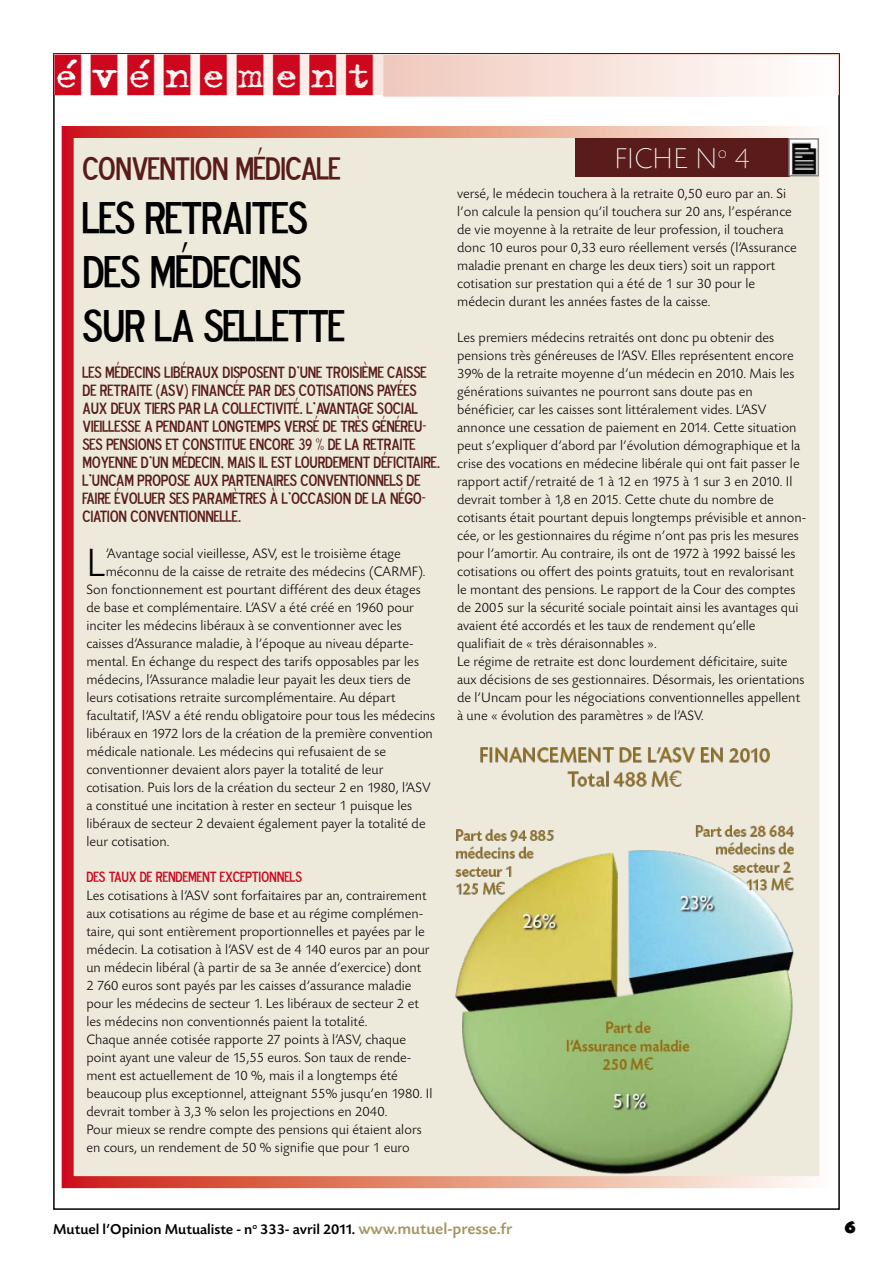
<style>
.page{position:relative;width:893px;height:1263px;background:#fff}
.page>*{position:absolute;margin:0;border:0;box-sizing:border-box;transform-origin:0 0}
.t1{font:46.5px/54px "Blue Highway D Type";letter-spacing:-.01em;color:#000}
.t2{font:300 41.1px "Today SB";color:#000}
.t3{font:40.5px "Trixie Cameo";letter-spacing:.2em;color:#cd071e;scale:1.2 1}
.t4{font:33px "Blue Highway D Type";letter-spacing:-.01em;color:#591c1a}
.t5{font:300 expanded 30px "Today SB";letter-spacing:.01em;color:#fff}
.t6{font:900 18px "Today SB";color:#000}
.t7{font:16.5px "Blue Highway D Type";letter-spacing:.005em;color:#591c1a}
.t8{font:500 15px "Today SB";color:#000}
.t9{font:15px "Blue Highway D Type";color:#cd071e}
.t10{font:300 14.25px/18px "Today SB";letter-spacing:.005em;color:#000}
.s1{font-size:16.5px;color:#a49660}
</style>
<div class="page">
<div style="left:55px;top:54px;width:783px;height:41px;background:linear-gradient(to bottom,#fcf4f1,#fcf4f1)"></div>
<div style="left:384px;top:56px;width:453px;height:40px;background:linear-gradient(to right,#f0c9bd,#fffffe)"></div>
<div style="left:383px;top:55px;width:455px;height:41px;border:2px solid #fff"></div>
<div style="left:68px;top:132px;width:757px;height:1050px;background:#edeadb"></div>
<div style="left:62px;top:126px;width:769px;height:1062px;border:12px solid #fff"></div>
<div style="left:575px;top:138px;width:214px;height:38px;background:#591c1a"></div>
<img style="left:791px;top:141px;width:25px;height:32px">
<div style="left:788px;top:138px;width:31px;height:38px;border:2px solid #87888a"></div>
<img style="left:453px;top:747px;width:340px;height:429px">
<h3 class="t3" style="left:54px;top:53px;width:267px">ÉVÉNEMENT</h3>
<h3 class="t4" style="left:82px;top:147px;width:259px">CONVENTION MÉDICALE</h3>
<h1 class="t1" style="left:82px;top:189px;width:263px">LES RETRAITES<br>DES MÉDECINS<br>SUR LA SELLETTE</h1>
<p class="t7" style="left:82px;top:362px;width:31px">LES MÉDECINS</p>
<p class="t7" style="left:164px;top:362px;width:8px">LIBÉRAUX</p>
<p class="t7" style="left:222px;top:362px;width:8px">DISPOSENT</p>
<p class="t7" style="left:289px;top:362px;width:45px">D’UNE TROISIÈME</p>
<p class="t7" style="left:387px;top:362px;width:8px">CAISSE</p>
<p class="t7" style="left:82px;top:380px;width:25px">DE RETRAITE</p>
<p class="t7" style="left:156px;top:380px;width:151px">(ASV) FINANCÉE PAR DES COTISATIONS</p>
<p class="t7" style="left:377px;top:380px;width:8px">PAYÉES</p>
<p class="t7" style="left:82px;top:398px;width:37px">AUX DEUX</p>
<p class="t7" style="left:145px;top:398px;width:8px">TIERS</p>
<p class="t7" style="left:179px;top:398px;width:51px">PAR LACOLLECTIVITÉ</p>
<p class="t7" style="left:299px;top:398px;width:31px">. L’AVANTAGE</p>
<p class="t7" style="left:377px;top:398px;width:8px">SOCIAL</p>
<p class="t7" style="left:82px;top:416px;width:7px">VIEILLESSE</p>
<p class="t7" style="left:144px;top:416px;width:21px">A PENDANT</p>
<p class="t7" style="left:213px;top:416px;width:9px">LONGTEMPS</p>
<p class="t7" style="left:284px;top:416px;width:8px">VERSÉ</p>
<p class="t7" style="left:323px;top:416px;width:26px">DE TRÈS</p>
<p class="t7" style="left:372px;top:416px;width:9px">GÉNÉREU</p>
<p class="t7" style="left:422px;top:416px;width:6px">-</p>
<p class="t7" style="left:82px;top:434px;width:32px">SES PENSIONS</p>
<p class="t7" style="left:166px;top:434px;width:25px">ET CONSTITUE</p>
<p class="t7" style="left:250px;top:434px;width:9px">ENCORE</p>
<p class="t7" style="left:298px;top:434px;width:73px">39% DE LA RETRAITE</p>
<p class="t7" style="left:82px;top:452px;width:9px">MOYENNE</p>
<p class="t7" style="left:141px;top:452px;width:40px">D’UN MÉDECIN</p>
<p class="t7" style="left:220px;top:452px;width:15px">, MAIS</p>
<p class="t7" style="left:259px;top:452px;width:45px">ILEST LOURDEMENT</p>
<p class="t7" style="left:374px;top:452px;width:7px">DÉFICITAIRE</p>
<p class="t7" style="left:437px;top:452px;width:5px">.</p>
<p class="t7" style="left:83px;top:470px;width:27px">L’UNCAM</p>
<p class="t7" style="left:138px;top:470px;width:9px">PROPOSE</p>
<p class="t7" style="left:194px;top:470px;width:36px">AUX PARTENAIRES</p>
<p class="t7" style="left:301px;top:470px;width:9px">CONVENTIONNELS</p>
<p class="t7" style="left:407px;top:470px;width:8px">DE</p>
<p class="t7" style="left:83px;top:488px;width:7px">FAIRE</p>
<p class="t7" style="left:115px;top:488px;width:9px">ÉVOLUER</p>
<p class="t7" style="left:169px;top:488px;width:33px">SES PARAMÈTRES</p>
<p class="t7" style="left:270px;top:488px;width:30px">À L’OCCASION</p>
<p class="t7" style="left:355px;top:488px;width:73px">DE LA NÉGO-</p>
<p class="t7" style="left:83px;top:506px;width:160px">CIATION CONVENTIONNELLE.</p>
<h2 class="t2" style="left:86px;top:541px;width:21px">L</h2>
<p class="t10" style="left:106px;top:545px;width:297px">’Avantage social vieillesse, ASV, est le troisième étage</p>
<p class="t10" style="left:106px;top:563px;width:321px">méconnu de la caisse de retraite des médecins (CARMF).</p>
<p class="t10" style="left:86px;top:581px;width:336px">Son fonctionnement est pourtant différent des deux étages</p>
<p class="t10" style="left:86px;top:599px;width:329px">de base et complémentaire. L’ASV a été créé en 1960 pour</p>
<p class="t10" style="left:86px;top:617px;width:317px">inciter les médecins libéraux à se conventionner avec les</p>
<p class="t10" style="left:86px;top:635px;width:329px">caisses d’Assurance maladie, à l’époque au niveau départe-</p>
<p class="t10" style="left:86px;top:653px;width:334px">mental. En échange du respect des tarifs opposables par les</p>
<p class="t10" style="left:86px;top:671px;width:326px">médecins, l’Assurance maladie leur payait les deux tiers de</p>
<p class="t10" style="left:86px;top:689px;width:311px">leurs cotisations retraite surcomplémentaire. Au départ</p>
<p class="t10" style="left:86px;top:707px;width:350px">facultatif, l’ASV a été rendu obligatoire pour tous les médecins</p>
<p class="t10" style="left:86px;top:725px;width:348px">libéraux en 1972 lors de la création de la première convention</p>
<p class="t10" style="left:86px;top:743px;width:301px">médicale nationale. Les médecins qui refusaient de se</p>
<p class="t10" style="left:86px;top:761px;width:299px">conventionner devaient alors payer la totalité de leur</p>
<p class="t10" style="left:86px;top:779px;width:346px">cotisation. Puis lors de la création du secteur 2 en 1980, l’ASV</p>
<p class="t10" style="left:86px;top:797px;width:327px">a constitué une incitation à rester en secteur 1 puisque les</p>
<p class="t10" style="left:86px;top:815px;width:341px">libéraux de secteur 2 devaient également payer la totalité de</p>
<p class="t10" style="left:86px;top:833px;width:85px">leur cotisation.</p>
<p class="t9" style="left:86px;top:867px;width:31px">DES TAUX</p>
<p class="t9" style="left:140px;top:867px;width:24px">DE RENDEMENT</p>
<p class="t9" style="left:220px;top:867px;width:8px">EXCEPTIONNELS</p>
<p class="t10" style="left:86px;top:887px;width:348px">Les cotisations à l’ASV sont forfaitaires par an, contrairement aux cotisations au régime de base et au régime complémen&shy;taire, qui sont entièrement proportionnelles et payées par le médecin. La cotisation à l’ASV est de 4 140 euros par an pour un médecin libéral (à partir de sa 3e année d’exercice) dont<br>2 760 euros sont payés par les caisses d’assurance maladie pour les médecins de secteur 1. Les libéraux de secteur 2 et les médecins non conventionnés paient la totalité.<br>Chaque année cotisée rapporte 27 points à l’ASV, chaque point ayant une valeur de 15,55 euros. Son taux de rende&shy;ment est actuellement de 10 %, mais il a longtemps été beaucoup plus exceptionnel, atteignant 55% jusqu’en 1980. Il devrait tomber à 3,3 % selon les projections en 2040.<br>Pour mieux se rendre compte des pensions qui étaient alors en cours, un rendement de 50 % signifie que pour 1 euro</p>
<h3 class="t5" style="left:614px;top:143px;width:137px">FICHE N<sup>o</sup> 4</h3>
<p class="t10" style="left:457px;top:185px;width:341px">versé, le médecin touchera à la retraite 0,50 euro par an. Si l’on calcule la pension qu’il touchera sur 20 ans, l’espérance de vie moyenne à la retraite de leur profession, il touchera donc 10 euros pour 0,33 euro réellement versés (l’Assurance maladie prenant en charge les deux tiers) soit un rapport cotisation sur prestation qui a été de 1 sur 30 pour le médecin durant les années fastes de la caisse.</p>
<p class="t10" style="left:457px;top:329px;width:351px">Les premiers médecins retraités ont donc pu obtenir des pensions très généreuses de l’ASV. Elles représentent encore 39% de la retraite moyenne d’un médecin en 2010. Mais les générations suivantes ne pourront sans doute pas en bénéficier, car les caisses sont littéralement vides. L’ASV annonce une cessation de paiement en 2014. Cette situation peut s’expliquer d’abord par l’évolution démographique et la crise des vocations en médecine libérale qui ont fait passer le rapport actif/retraité de 1 à 12 en 1975 à 1 sur 3 en 2010. Il devrait tomber à 1,8 en 2015. Cette chute du nombre de cotisants était pourtant depuis longtemps prévisible et annon&shy;cée, or les gestionnaires du régime n’ont pas pris les mesures pour l’amortir. Au contraire, ils ont de 1972 à 1992 baissé les cotisations ou offert des points gratuits, tout en revalorisant le montant des pensions. Le rapport de la Cour des comptes de 2005 sur la sécurité sociale pointait ainsi les avantages qui avaient été accordés et les taux de rendement qu’elle qualifiait de « très déraisonnables ».<br>Le régime de retraite est donc lourdement déficitaire, suite aux décisions de ses gestionnaires. Désormais, les orientations de l’Uncam pour les négociations conventionnelles appellent à une « évolution des paramètres » de l’ASV.</p>
<p class="t8" style="left:53px;top:1221px;width:461px">Mutuel l’Opinion Mutualiste - n<sup>o</sup> 333- avril 2011. <span class="s1">www.mutuel-presse.fr</span></p>
<p class="t6" style="left:844px;top:1217px;width:13px">6</p>
</div>
